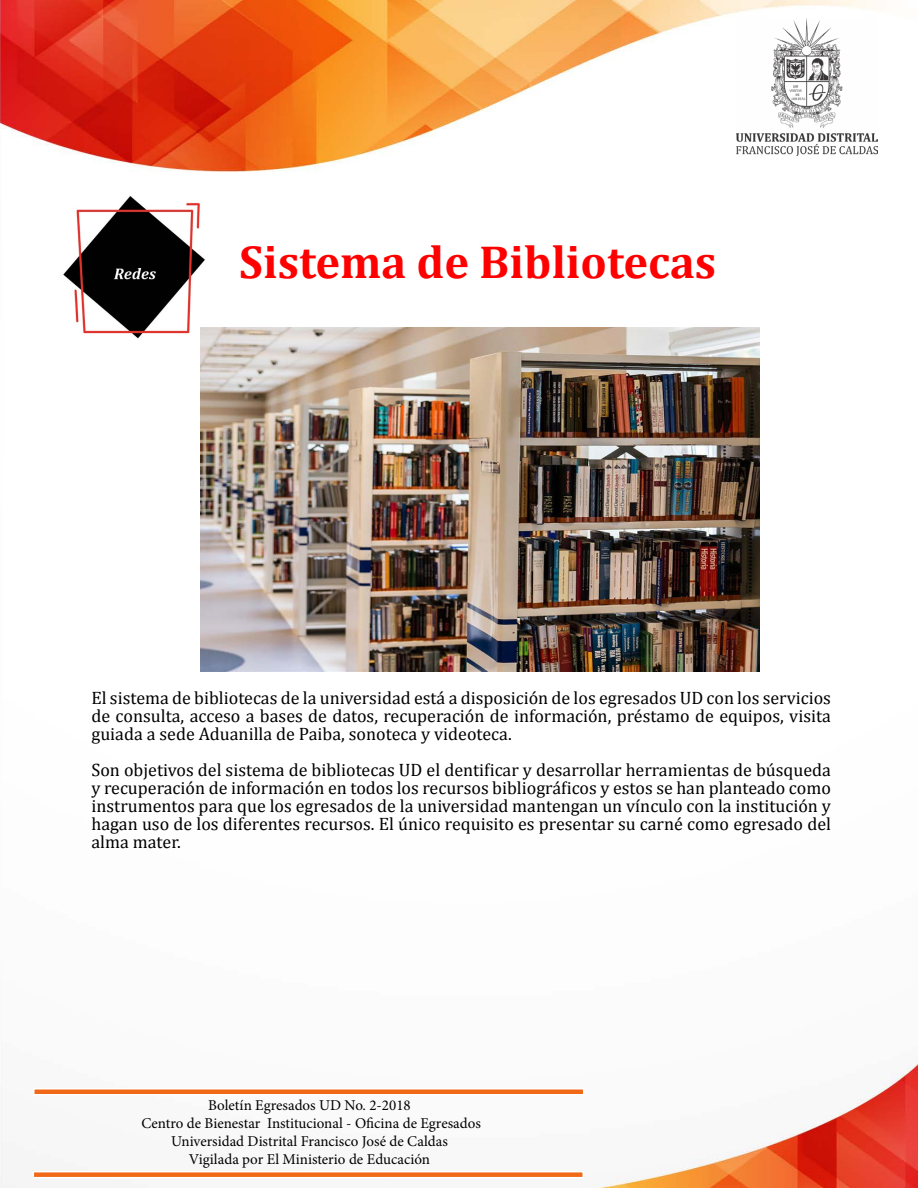
<style>
.page{position:relative;width:918px;height:1188px;background:#fff}
.page>*{position:absolute;margin:0;border:0;box-sizing:border-box;transform-origin:0 0}
.t1{font:700 46.5px "Cambria";color:#f00}
.t2{font:18px/18px "Cambria";color:#000;text-align:justify}
.t3{font:15px/18px "Minion Pro";color:#000;text-align:center}
</style>
<div class="page">
<img style="left:0;top:0;width:918px;height:1188px">
<img style="left:736px;top:18px;width:141px;height:138px">
<svg style="left:33px;top:1088px;width:551px;height:7px;fill:#f16817"></svg>
<svg style="left:33px;top:1171px;width:551px;height:7px"></svg>
<img style="left:54px;top:195px;width:165px;height:145px">
<img style="left:201px;top:327px;width:559px;height:345px">
<h1 class="t1" style="left:239px;top:230px;width:478px">Sistema de Bibliotecas</h1>
<p class="t2" style="left:91px;top:689px;width:741px">El sistema de bibliotecas de la universidad está a disposición de los egresados UD con los servicios de consulta, acceso a bases de datos, recuperación de información, préstamo de equipos, visita guiada a sede Aduanilla de Paiba, sonoteca y videoteca.</p>
<p class="t2" style="left:91px;top:761px;width:741px">Son objetivos del sistema de bibliotecas UD el dentificar y desarrollar herramientas de búsqueda y recuperación de información en todos los recursos bibliográficos y estos se han planteado como instrumentos para que los egresados de la universidad mantengan un vínculo con la institución y hagan uso de los diferentes recursos. El único requisito es presentar su carné como egresado del alma mater.</p>
<p class="t3" style="left:141px;top:1097px;width:341px">Boletín Egresados UD No. 2-2018<br>Centro de Bienestar Institucional - Oficina de Egresados Universidad Distrital Francisco José de Caldas<br>Vigilada por El Ministerio de Educación</p>
</div>
